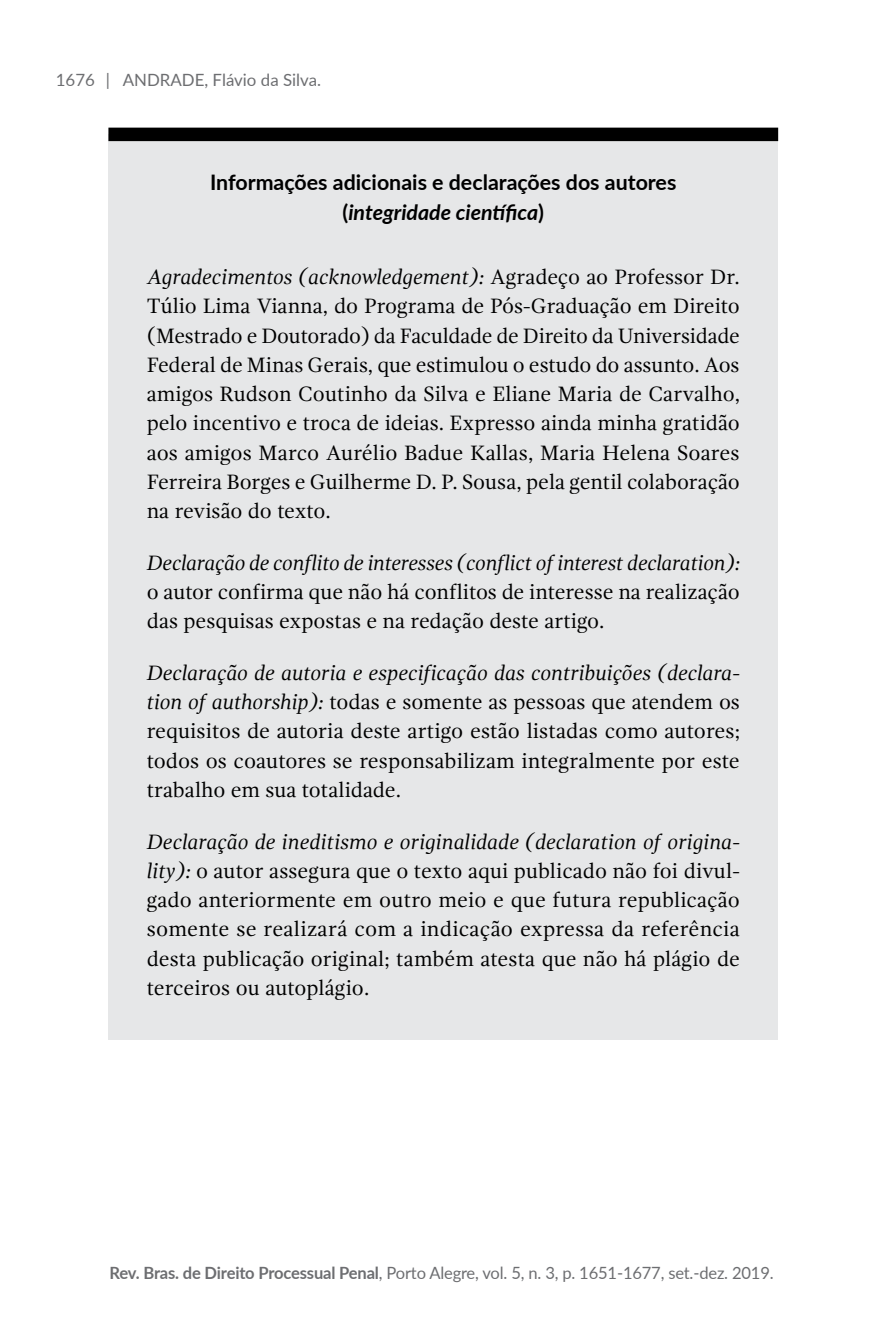
<style>
.page{position:relative;width:893px;height:1340px;background:#fff}
.page>*{position:absolute;margin:0;border:0;box-sizing:border-box;transform-origin:0 0}
.t1{font:21.38px/29.2px "Gandhi Serif";color:#000;text-align:justify}
.t2{font:700 21.38px/29.2px "Lato";color:#000;text-align:center}
.t3{font:italic 21.38px "Gandhi Serif";letter-spacing:-.005em;color:#000}
.t4{font:16.88px "Lato";letter-spacing:-.01em;color:#6d6e71}
.s1{font-style:italic}
.s2{font-weight:700}
</style>
<div class="page">
<div style="left:108px;top:134px;width:670px;height:906px;background:#e6e7e8"></div>
<div style="left:108px;top:128px;width:670px;height:13px;background:#000"></div>
<p class="t4" style="left:56px;top:67px;width:91px">1676 | Andrade</p>
<p class="t4" style="left:204px;top:67px;width:118px">, Flávio da Silva.</p>
<p class="t2" style="left:210px;top:167px;width:468px">Informações adicionais e declarações dos autores (<span class="s1">integridade científica</span>)</p>
<p class="t1" style="left:147px;top:262px;width:595px"><span class="s1">Agradecimentos (acknowledgement):</span> Agradeço ao Professor Dr.<br>Túlio Lima Vianna, do Programa de Pós-Graduação em Direito (Mestrado e Doutorado) da Faculdade de Direito da Universidade Federal de Minas Gerais, que estimulou o estudo do assunto. Aos amigos Rudson Coutinho da Silva e Eliane Maria de Carvalho, pelo incentivo e troca de ideias. Expresso ainda minha gratidão aos amigos Marco Aurélio Badue Kallas, Maria Helena Soares Ferreira Borges e Guilherme D. P. Sousa, pela gentil colaboração na revisão do texto.</p>
<p class="t3" style="left:147px;top:550px;width:595px">Declaração de conflito de interesses (conflict of interest declaration):</p>
<p class="t1" style="left:147px;top:577px;width:595px">o autor confirma que não há conflitos de interesse na realização das pesquisas expostas e na redação deste artigo.</p>
<p class="t1" style="left:147px;top:658px;width:595px"><span class="s1">Declaração de autoria e especificação das contribuições (declara&shy;tion of authorship):</span> todas e somente as pessoas que atendem os requisitos de autoria deste artigo estão listadas como autores; todos os coautores se responsabilizam integralmente por este trabalho em sua totalidade.</p>
<p class="t1" style="left:147px;top:826px;width:595px"><span class="s1">Declaração de ineditismo e originalidade (declaration of origina&shy;lity):</span> o autor assegura que o texto aqui publicado não foi divul&shy;gado anteriormente em outro meio e que futura republicação somente se realizará com a indicação expressa da referência desta publicação original; também atesta que não há plágio de terceiros ou autoplágio.</p>
<p class="t4" style="left:110px;top:1260px;width:666px"><span class="s2">Rev. Bras. de Direito Processual Penal</span>, Porto Alegre, vol. 5, n. 3, p. 1651-1677, set.-dez. 2019.</p>
</div>
